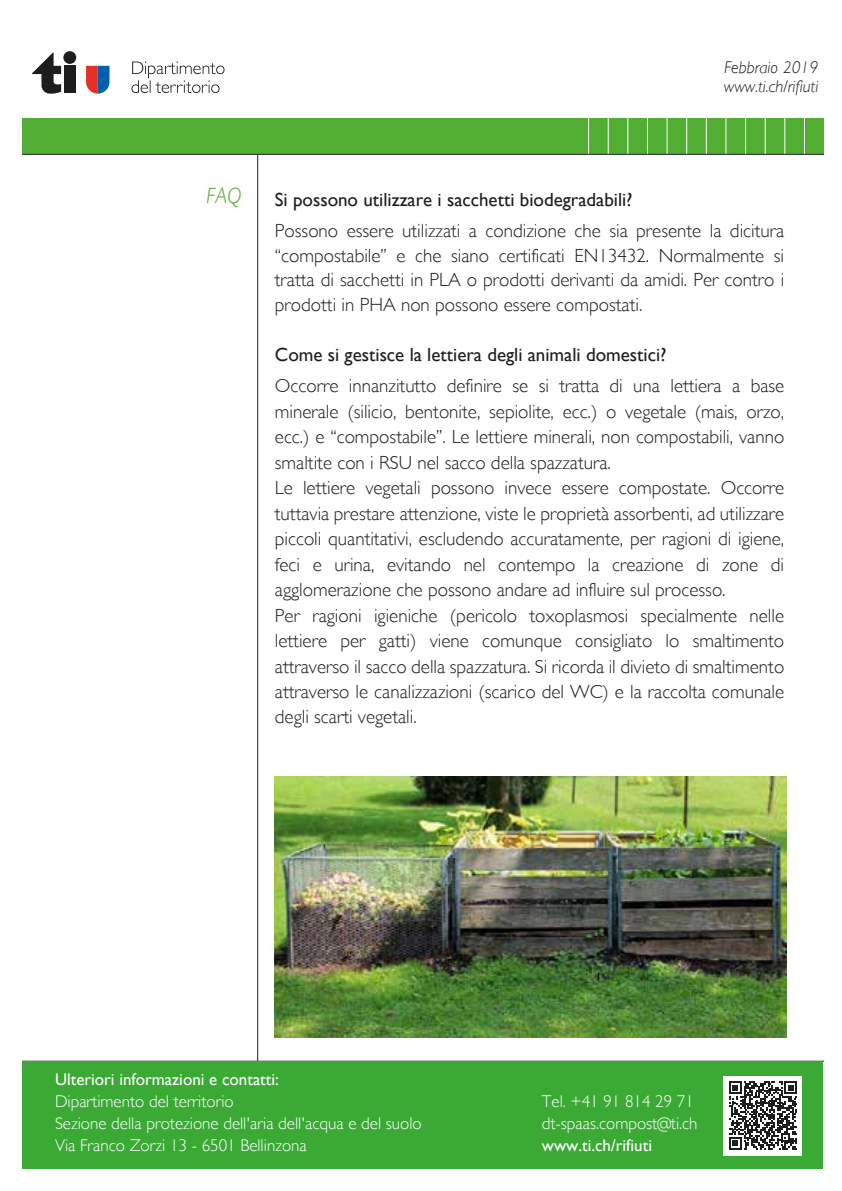
<style>
.page{position:relative;width:842px;height:1191px;background:#fff}
.page>*{position:absolute;margin:0;border:0;box-sizing:border-box;transform-origin:0 0}
.t1{font:italic 300 22px "Gill Sans";color:#52ae32}
.t2{font:300 19px/25.4px "Gill Sans";color:#1d1d1b;text-align:justify}
.t3{font:19px "Gill Sans";color:#1d1d1b}
.t4{font:300 17px/22px "Gill Sans";color:#fff}
.t5{font:17px "Gill Sans";color:#fff}
.t6{font:italic 300 17px "Gill Sans";color:#1d1d1b}
</style>
<div class="page">
<img style="left:275px;top:777px;width:512px;height:260px">
<div style="left:22px;top:119px;width:802px;height:35px;background:#52ae32"></div>
<hr style="left:588px;top:98px;width:1px;height:96px;background:#fff">
<hr style="left:627px;top:98px;width:1px;height:96px;background:#fff">
<hr style="left:608px;top:98px;width:1px;height:96px;background:#fff">
<hr style="left:647px;top:98px;width:1px;height:96px;background:#fff">
<hr style="left:667px;top:98px;width:1px;height:96px;background:#fff">
<hr style="left:686px;top:98px;width:1px;height:96px;background:#fff">
<hr style="left:706px;top:98px;width:1px;height:96px;background:#fff">
<hr style="left:726px;top:98px;width:1px;height:96px;background:#fff">
<hr style="left:745px;top:98px;width:1px;height:96px;background:#fff">
<hr style="left:804px;top:98px;width:1px;height:96px;background:#fff">
<hr style="left:765px;top:98px;width:1px;height:96px;background:#fff">
<hr style="left:784px;top:98px;width:1px;height:96px;background:#fff">
<hr style="left:257px;top:155px;width:1px;height:906px;background:#1d1d1b">
<hr style="left:22px;top:154px;width:802px;height:1px;background:#1d1d1b">
<hr style="left:22px;top:1060px;width:802px;height:1px;background:#1d1d1b">
<div style="left:22px;top:1061px;width:801px;height:108px;background:#3aaa35"></div>
<div style="left:723px;top:1075px;width:79px;height:80px;background:#fff"></div>
<svg style="left:729px;top:1081px;width:68px;height:68px"></svg>
<div style="left:64px;top:66px;width:11px;height:27px;background:#1d1d1b"></div>
<div style="left:63px;top:51px;width:13px;height:13px;background:#1d1d1b;border-radius:50%"></div>
<svg style="left:32px;top:53px;width:29px;height:41px"></svg>
<svg style="left:131px;top:61px;width:93px;height:32px"></svg>
<svg style="left:86px;top:66px;width:23px;height:28px"></svg>
<p class="t6" style="left:724px;top:58px;width:96px">Febbraio 2019</p>
<p class="t6" style="left:724px;top:77px;width:96px">www.ti.ch/rifiuti</p>
<p class="t1" style="left:206px;top:183px;width:37px">FAQ</p>
<p class="t3" style="left:275px;top:189px;width:359px">Si possono utilizzare i sacchetti biodegradabili?</p>
<p class="t2" style="left:275px;top:218px;width:511px;line-height:24.6px">Possono essere utilizzati a condizione che sia presente la dicitura “compostabile” e che siano certificati EN13432. Normalmente si tratta di sacchetti in PLA o prodotti derivanti da amidi. Per contro i prodotti in PHA non possono essere compostati.</p>
<p class="t3" style="left:275px;top:343px;width:393px">Come si gestisce la lettiera degli animali domestici?</p>
<p class="t2" style="left:275px;top:373px;width:511px;text-align:left">Occorre innanzitutto definire se si tratta di una lettiera a base minerale (silicio, bentonite, sepiolite, ecc.) o vegetale (mais, orzo, ecc.) e “compostabile”. Le lettiere minerali, non compostabili, vanno smaltite con i RSU nel sacco della spazzatura.<br>Le lettiere vegetali possono invece essere compostate. Occorre tuttavia prestare attenzione, viste le proprietà assorbenti, ad utilizzare piccoli quantitativi, escludendo accuratamente, per ragioni di igiene, feci e urina, evitando nel contempo la creazione di zone di agglomerazione che possono andare ad influire sul processo.<br>Per ragioni igieniche (pericolo toxoplasmosi specialmente nelle lettiere per gatti) viene comunque consigliato lo smaltimento attraverso il sacco della spazzatura. Si ricorda il divieto di smaltimento attraverso le canalizzazioni (scarico del WC) e la raccolta comunale degli scarti vegetali.</p>
<p class="t5" style="left:55px;top:1069px;width:225px">Ulteriori informazioni e contatti:</p>
<p class="t4" style="left:55px;top:1090px;width:368px">Dipartimento del territorio<br>Sezione della protezione dell'aria dell'acqua e del suolo<br>Via Franco Zorzi 13 - 6501 Bellinzona</p>
<p class="t4" style="left:542px;top:1090px;width:157px">Tel. +41 91 814 29 71 dt-spaas.compost@ti.ch</p>
<p class="t5" style="left:542px;top:1135px;width:112px">www.ti.ch/rifiuti</p>
</div>
